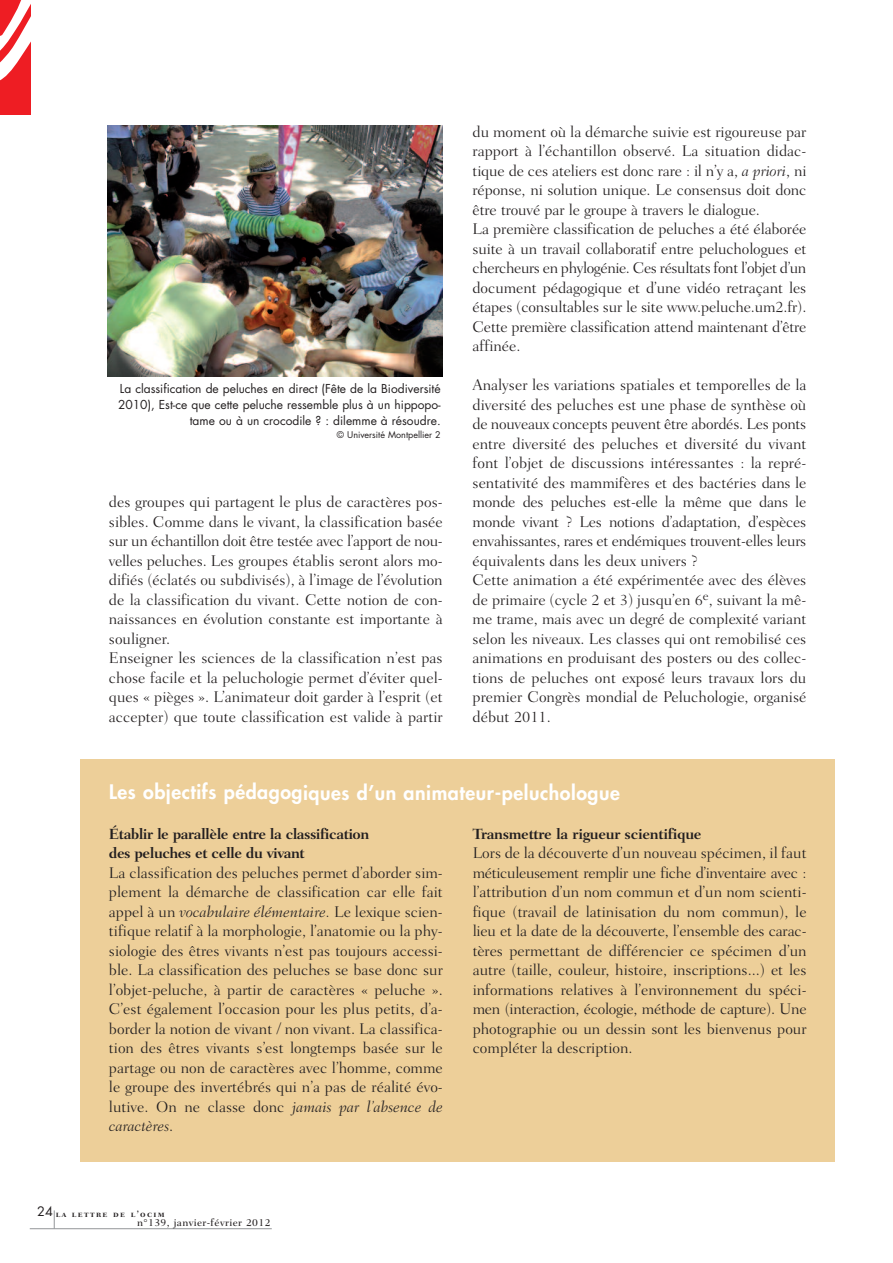
<style>
.page{position:relative;width:893px;height:1263px;background:#fff}
.page>*{position:absolute;margin:0;border:0;box-sizing:border-box;transform-origin:0 0}
.t1{font:800 19.5px "Futura";letter-spacing:.03em;color:#fff}
.t2{font:300 15.75px/19.5px "Fairfield LH";color:#231f20}
.t3{font:700 15px/19.5px "Fairfield LH";letter-spacing:-.035em;color:#231f20}
.t4{font:12px/15.8px "Futura";color:#231f20;text-align:right}
.t5{font:500 10.5px "Fairfield LH";letter-spacing:.04em;color:#231f20}
.t6{font:9px "Futura";color:#231f20}
.t7{font:9px "Fairfield LH Bold SC";letter-spacing:.15em;color:#231f20}
.s1{font-style:italic}
.s2{font-family:"Futura";font-size:12.75px}
</style>
<div class="page">
<svg style="left:54px;top:1210px;width:1px;height:18px"></svg>
<hr style="left:30px;top:1228px;width:242px;height:1px;background:#939598">
<svg style="left:0;top:0;width:30px;height:114px"></svg>
<img style="left:107px;top:125px;width:335px;height:252px">
<div style="left:80px;top:760px;width:755px;height:402px;background:#edcf99"></div>
<p class="t4" style="left:118px;top:382px;width:324px">La classification de peluches en direct (Fête de la Biodiversité<br>2010), Est-ce que cette peluche ressemble plus à un hippopo&shy;tame ou à un crocodile ? : dilemme à résoudre.</p>
<p class="t6" style="left:337px;top:431px;width:105px">© Université Montpellier 2</p>
<p class="t2" style="left:109px;top:493px;width:335px">des groupes qui partagent le plus de caractères pos&shy;sibles. Comme dans le vivant, la classification basée sur un échantillon doit être testée avec l’apport de nou&shy;velles peluches. Les groupes établis seront alors mo&shy;difiés (éclatés ou subdivisés), à l’image de l’évolution de la classification du vivant. Cette notion de con&shy;naissances en évolution constante est importante à souligner.<br>Enseigner les sciences de la classification n’est pas chose facile et la peluchologie permet d’éviter quel&shy;ques « pièges ». L’animateur doit garder à l’esprit (et accepter) que toute classification est valide à partir</p>
<p class="t2" style="left:473px;top:123px;width:335px">du moment où la démarche suivie est rigoureuse par rapport à l’échantillon observé. La situation didac&shy;tique de ces ateliers est donc rare : il n’y a, <span class="s1">a priori</span>, ni réponse, ni solution unique. Le consensus doit donc être trouvé par le groupe à travers le dialogue.<br>La première classification de peluches a été élaborée suite à un travail collaboratif entre peluchologues et chercheurs en phylogénie. Ces résultats font l’objet d’un document pédagogique et d’une vidéo retraçant les étapes (consultables sur le site www.peluche.um2.fr).<br>Cette première classification attend maintenant d’être affinée.</p>
<p class="t2" style="left:473px;top:376px;width:335px">Analyser les variations spatiales et temporelles de la diversité des peluches est une phase de synthèse où de nouveaux concepts peuvent être abordés. Les ponts entre diversité des peluches et diversité du vivant font l’objet de discussions intéressantes : la repré&shy;sentativité des mammifères et des bactéries dans le monde des peluches est-elle la même que dans le monde vivant ? Les notions d’adaptation, d’espèces envahissantes, rares et endémiques trouvent-elles leurs équivalents dans les deux univers ?<br>Cette animation a été expérimentée avec des élèves de primaire (cycle 2 et 3) jusqu’en 6<sup>e</sup>, suivant la mê&shy;me trame, mais avec un degré de complexité variant selon les niveaux. Les classes qui ont remobilisé ces animations en produisant des posters ou des collec&shy;tions de peluches ont exposé leurs travaux lors du premier Congrès mondial de Peluchologie, organisé début 2011.</p>
<p class="t1" style="left:109px;top:783px;width:512px">Les objectifs pédagogiques d’un animateur-peluchologue</p>
<p class="t3" style="left:109px;top:825px;width:262px">Établir le parallèle entre la classification des peluches et celle du vivant</p>
<p class="t2" style="left:109px;top:864px;width:335px;text-align:justify">La classification des peluches permet d’aborder sim&shy;plement la démarche de classification car elle fait appel à un <span class="s1">vocabulaire élémentaire.</span> Le lexique scien&shy;tifique relatif à la morphologie, l’anatomie ou la phy&shy;siologie des êtres vivants n’est pas toujours accessi&shy;ble. La classification des peluches se base donc sur l’objet-peluche, à partir de caractères « peluche ».<br>C’est également l’occasion pour les plus petits, d’a&shy;border la notion de vivant / non vivant. La classifica&shy;tion des êtres vivants s’est longtemps basée sur le partage ou non de caractères avec l’homme, comme le groupe des invertébrés qui n’a pas de réalité évo&shy;lutive. On ne classe donc <span class="s1">jamais par l’absence de caractères</span>.</p>
<p class="t3" style="left:473px;top:825px;width:231px">Transmettre la rigueur scientifique</p>
<p class="t2" style="left:473px;top:844px;width:335px;text-align:justify">Lors de la découverte d’un nouveau spécimen, il faut méticuleusement remplir une fiche d’inventaire avec : l’attribution d’un nom commun et d’un nom scienti&shy;fique (travail de latinisation du nom commun), le lieu et la date de la découverte, l’ensemble des carac&shy;tères permettant de différencier ce spécimen d’un autre (taille, couleur, histoire, inscriptions...) et les informations relatives à l’environnement du spéci&shy;men (interaction, écologie, méthode de capture). Une photographie ou un dessin sont les bienvenus pour compléter la description.</p>
<p class="t7" style="left:37px;top:1210px;width:129px"><span class="s2">24</span> la lettre de l’ocim</p>
<p class="t5" style="left:137px;top:1218px;width:135px">n°139, janvier-février 2012</p>
</div>
